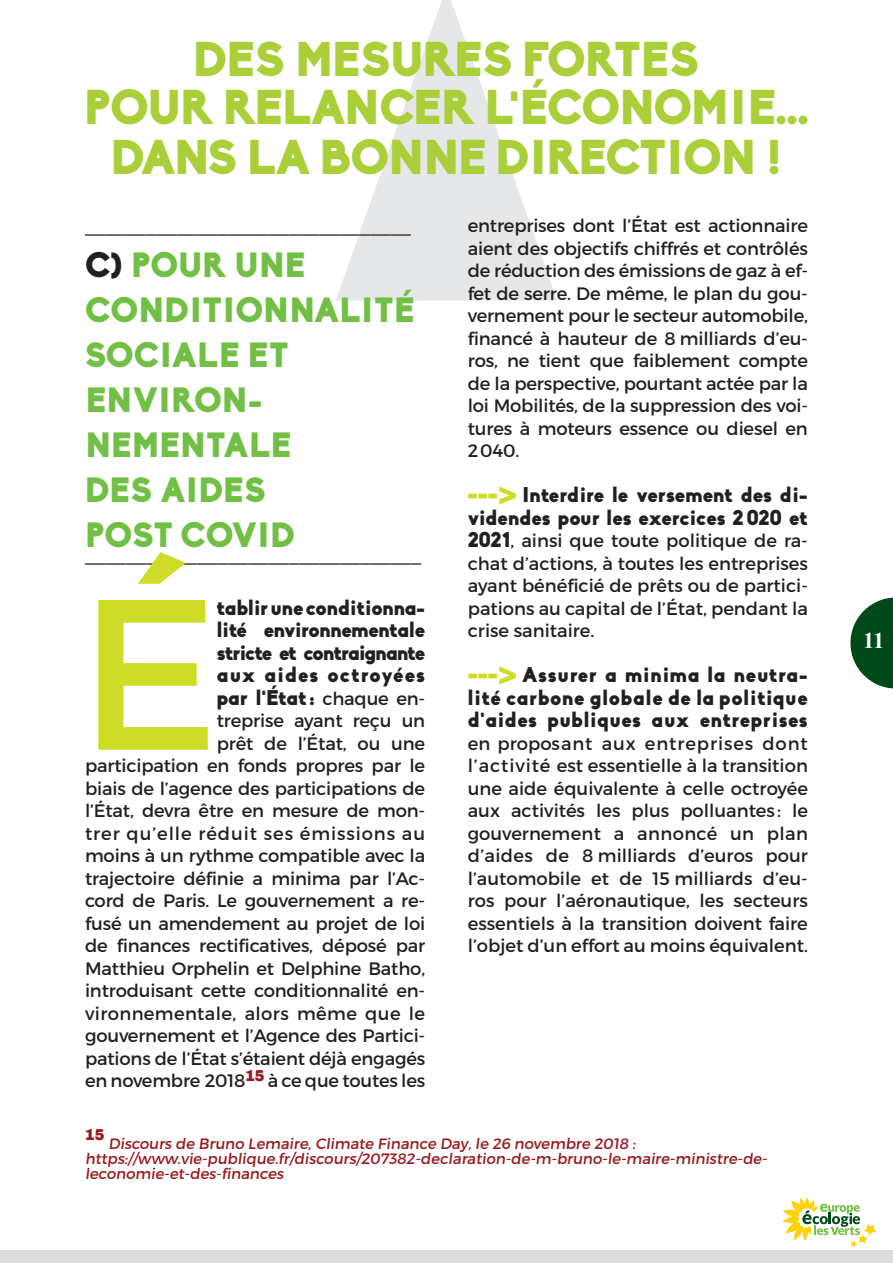
<style>
.page{position:relative;width:893px;height:1263px;background:#fff}
.page>*{position:absolute;margin:0;border:0;box-sizing:border-box;transform-origin:0 0}
.t1{font:213.9px "Montserrat";color:#cfdc27}
.t2{font:900 48px/48.8px "Biko";letter-spacing:-.02em;color:#abcf38;text-align:center}
.t3{font:900 34.5px/45px "Biko";color:#71bf44}
.t4{font:700 22.5px "Times New Roman";color:#fff}
.t5{font:900 21px/22.5px "Biko";letter-spacing:.005em;color:#231f20;text-align:justify}
.t6{font:18px/22.5px "Montserrat";letter-spacing:-.01em;color:#231f20;text-align:justify}
.t7{font:900 15.75px "Chivo";color:#99181d}
.t8{font:15px/15px "Montserrat";color:#99181d}
.s1{color:#231f20}
.s2{font-family:"Montserrat";font-weight:400;font-size:18px}
.s3{font-family:"Arial";font-size:30px;color:#cfdc27}
.s4{font-family:"Biko";font-weight:900;font-size:21px}
</style>
<div class="page">
<svg style="left:336px;top:0;width:221px;height:300px;fill:#e6e7e9"></svg>
<div style="left:0;top:1250px;width:893px;height:13px;background:#dcdddf"></div>
<svg style="left:782px;top:1197px;width:94px;height:50px"></svg>
<svg style="left:850px;top:597px;width:43px;height:91px"></svg>
<h2 class="t2" style="left:84px;top:35px;width:727px">Des mesures fortes<br>pour relancer l'économie... dans la bonne direction !</h2>
<p class="t6" style="left:85px;top:214px;width:328px">________________________________</p>
<h3 class="t3" style="left:85px;top:243px;width:331px"><span class="s1">C)</span> Pour une conditionnalité sociale et environ&shy;nementale<br>des aides<br>post Cov id</h3>
<p class="t6" style="left:85px;top:543px;width:338px">_________________________________</p>
<h1 class="t1" style="left:79px;top:542px;width:111px">é</h1>
<p class="t5" style="left:217px;top:596px;width:210px">tablir une conditionna&shy;lité environnementale stricte et contraignante aux aides octroyées par l'État: <span class="s2">chaque en-</span></p>
<p class="t6" style="left:85px;top:709px;width:342px;text-align:right">treprise ayant reçu un<br>prêt de l’État, ou une<br>participation en fonds propres par le biais de l’agence des participations de l’État, devra être en mesure de mon&shy;trer qu’elle réduit ses émissions au moins à un rythme compatible avec la trajectoire définie a minima par l’Ac&shy;cord de Paris. Le gouvernement a re&shy;fusé un amendement au projet de loi de finances rectificatives, déposé par Matthieu Orphelin et Delphine Batho, introduisant cette conditionnalité en&shy;vironnementale, alors même que le gouvernement et l’Agence des Partici&shy;pations de l’État s’étaient déjà engagés en novembre 2018<sup>15</sup> à ce que toutes les</p>
<p class="t6" style="left:468px;top:214px;width:342px">entreprises dont l’État est actionnaire aient des objectifs chiffrés et contrôlés de réduction des émissions de gaz à ef&shy;fet de serre. De même, le plan du gou&shy;vernement pour le secteur automobile, financé à hauteur de 8 milliards d’eu&shy;ros, ne tient que faiblement compte de la perspective, pourtant actée par la loi Mobilités, de la suppression des voi&shy;tures à moteurs essence ou diesel en 2040.</p>
<p class="t5" style="left:468px;top:484px;width:342px"><span class="s3">---&gt;</span> I nterdire le versement des di&shy;videndes pour les exercices 2020 et</p>
<p class="t6" style="left:468px;top:529px;width:342px"><span class="s4">2021</span>, ainsi que toute politique de ra&shy;chat d’actions, à toutes les entreprises ayant bénéficié de prêts ou de partici&shy;pations au capital de l’État, pendant la crise sanitaire.</p>
<p class="t5" style="left:468px;top:664px;width:342px"><span class="s3">---&gt;</span> Assurer a minima la neutra&shy;lité carbone globale de la politique d'aides publiques aux entreprises</p>
<p class="t6" style="left:468px;top:732px;width:342px">en proposant aux entreprises dont l’activité est essentielle à la transition une aide équivalente à celle octroyée aux activités les plus polluantes : le gouvernement a annoncé un plan d’aides de 8 milliards d’euros pour l’automobile et de 15 milliards d’eu&shy;ros pour l’aéronautique, les secteurs essentiels à la transition doivent faire l’objet d’un effort au moins équivalent.</p>
<p class="t7" style="left:85px;top:1125px;width:21px">15</p>
<p class="t8" style="left:85px;top:1136px;width:686px;text-indent:23px">Discours de Bruno Lemaire, Climate Finance Day, le 26 novembre 2018 : https://www.vie-publique.fr/discours/207382-declaration-de-m-bruno-le-maire-ministre-de&shy;leconomie-et-des-finances</p>
<p class="t4" style="left:863px;top:625px;width:23px">11</p>
</div>
